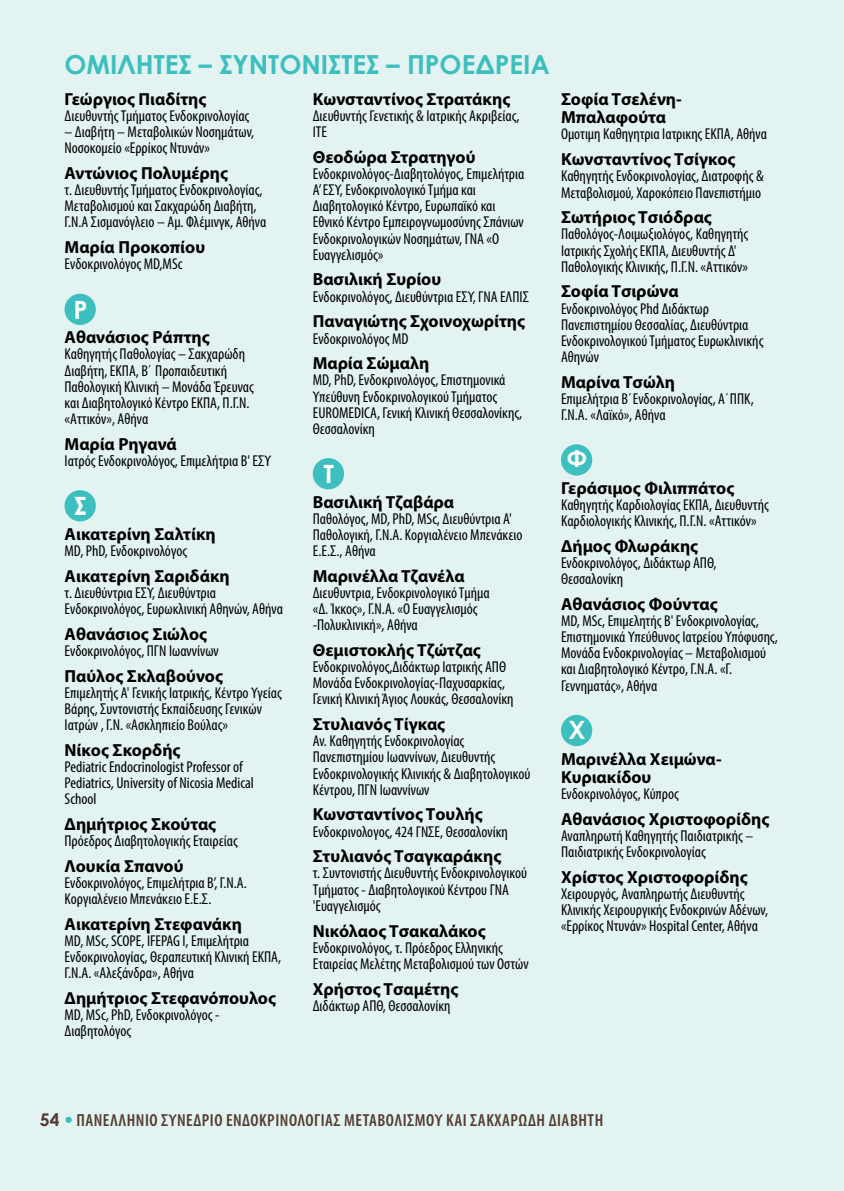
<style>
.page{position:relative;width:844px;height:1191px;background:#fff}
.page>*{position:absolute;margin:0;border:0;box-sizing:border-box;transform-origin:0 0}
.t1{font:700 26.25px "Century Gothic";color:#3cbfbe}
.t2{font:700 25.2px "Century Gothic";color:#fff}
.t3{font:700 23.62px "Century Gothic";color:#fff}
.LISTA_NAMES_END{font:700 17.5px/18.4px "Myriad Pro";color:#000}
.t4{font:600 condensed 17.5px "Myriad Pro";letter-spacing:.03em;color:#543c32}
.LISTA_NAMES_END-2{font:condensed 15.75px/16.1px "Myriad Pro";color:#000}
.s1{font-family:"Century Gothic";font-weight:700;font-stretch:normal}
.s2{font-family:"PF Transport";font-weight:400;font-stretch:normal;color:#3cbfbe}
</style>
<div class="page">
<div style="left:0;top:0;width:843px;height:1191px;background:#e2f3f1"></div>
<div style="left:64px;top:294px;width:32px;height:31px;background:#3cbfbe;border-radius:50%"></div>
<div style="left:64px;top:490px;width:32px;height:31px;background:#3cbfbe;border-radius:50%"></div>
<div style="left:313px;top:458px;width:31px;height:31px;background:#3cbfbe;border-radius:50%"></div>
<div style="left:561px;top:444px;width:31px;height:31px;background:#3cbfbe;border-radius:50%"></div>
<div style="left:561px;top:715px;width:31px;height:31px;background:#3cbfbe;border-radius:50%"></div>
<p class="t1" style="left:64px;top:45px;width:487px">ΟΜΙΛΗΤΈΣ – ΣΥΝΤΟΝΙΣΤΈΣ – ΠΡΟΕΔΡΕΊΑ</p>
<p class="LISTA_NAMES_END" style="left:64px;top:89px;width:143px">Γεώργιος Πιαδίτης</p>
<p class="LISTA_NAMES_END-2" style="left:64px;top:108px;width:186px">Διευθυντής Τμήματος Ενδοκρινολογίας</p>
<p class="LISTA_NAMES_END-2" style="left:64px;top:124px;width:191px">– Διαβήτη – Μεταβολικών Νοσημάτων,<br>Νοσοκομείο «Ερρίκος Ντυνάν»</p>
<p class="LISTA_NAMES_END" style="left:64px;top:163px;width:165px">Αντώνιος Πολυμέρης</p>
<p class="LISTA_NAMES_END-2" style="left:64px;top:182px;width:203px">τ. Διευθυντής Τμήματος Ενδοκρινολογίας,<br>Μεταβολισμού και Σακχαρώδη Διαβήτη,<br>Γ.Ν.Α Σισμανόγλειο – Αμ. Φλέμινγκ, Αθήνα</p>
<p class="LISTA_NAMES_END" style="left:64px;top:238px;width:142px">Μαρία Προκοπίου</p>
<p class="LISTA_NAMES_END-2" style="left:64px;top:256px;width:120px">Ενδοκρινολόγος MD,MSc</p>
<p class="t2" style="left:73px;top:290px;width:16px">Ρ</p>
<p class="LISTA_NAMES_END" style="left:64px;top:328px;width:147px">Αθανάσιος Ράπτης</p>
<p class="LISTA_NAMES_END-2" style="left:64px;top:346px;width:191px">Καθηγητής Παθολογίας – Σακχαρώδη<br>Διαβήτη, ΕΚΠΑ, Β΄ Προπαιδευτική<br>Παθολογική Κλινική – Μονάδα Έρευνας και Διαβητολογικό Κέντρο ΕΚΠΑ, Π.Γ.Ν. «Αττικόν», Αθήνα</p>
<p class="LISTA_NAMES_END" style="left:64px;top:434px;width:114px">Μαρία Ρηγανά</p>
<p class="LISTA_NAMES_END-2" style="left:64px;top:452px;width:208px">Ιατρός Ενδοκρινολόγος, Επιμελήτρια Β' ΕΣΥ</p>
<p class="t2" style="left:74px;top:487px;width:14px">Σ</p>
<p class="LISTA_NAMES_END" style="left:64px;top:524px;width:153px">Αικατερίνη Σαλτίκη</p>
<p class="LISTA_NAMES_END-2" style="left:64px;top:542px;width:124px">MD, PhD, Ενδοκρινολόγος</p>
<p class="LISTA_NAMES_END" style="left:64px;top:566px;width:167px">Αικατερίνη Σαριδάκη</p>
<p class="LISTA_NAMES_END-2" style="left:64px;top:584px;width:220px">τ. Διευθύντρια ΕΣΥ, Διευθύντρια<br>Ενδοκρινολόγος, Ευρωκλινική Αθηνών, Αθήνα</p>
<p class="LISTA_NAMES_END" style="left:64px;top:624px;width:144px">Αθανάσιος Σιώλος</p>
<p class="LISTA_NAMES_END-2" style="left:64px;top:642px;width:156px">Ενδοκρινολόγος, ΠΓΝ Ιωαννίνων</p>
<p class="LISTA_NAMES_END" style="left:64px;top:666px;width:160px">Παύλος Σκλαβούνος</p>
<p class="LISTA_NAMES_END-2" style="left:64px;top:684px;width:219px">Επιμελητής A' Γενικής Ιατρικής, Κέντρο Υγείας<br>Βάρης, Συντονιστής Εκπαίδευσης Γενικών<br>Ιατρών , Γ.Ν. «Ασκληπιείο Βούλας»</p>
<p class="LISTA_NAMES_END" style="left:64px;top:740px;width:118px">Νίκος Σκορδής</p>
<p class="LISTA_NAMES_END-2" style="left:64px;top:758px;width:191px">Pediatric Endocrinologist Professor of<br>Pediatrics, University of Nicosia Medical<br>School</p>
<p class="LISTA_NAMES_END" style="left:64px;top:814px;width:153px">Δημήτριος Σκούτας</p>
<p class="LISTA_NAMES_END-2" style="left:64px;top:832px;width:175px">Πρόεδρος Διαβητολογικής Εταιρείας</p>
<p class="LISTA_NAMES_END" style="left:64px;top:856px;width:120px">Λουκία Σπανού</p>
<p class="LISTA_NAMES_END-2" style="left:64px;top:874px;width:184px">Ενδοκρινολόγος, Επιμελήτρια Β’, Γ.Ν.Α.<br>Κοργιαλένειο Μπενάκειο Ε.Ε.Σ.</p>
<p class="LISTA_NAMES_END" style="left:64px;top:914px;width:179px">Αικατερίνη Στεφανάκη</p>
<p class="LISTA_NAMES_END-2" style="left:64px;top:932px;width:218px">MD, MSc, SCOPE, IFEPAG I, Επιμελήτρια<br>Ενδοκρινολογίας, Θεραπευτική Κλινική ΕΚΠΑ,<br>Γ.Ν.Α. «Αλεξάνδρα», Αθήνα</p>
<p class="LISTA_NAMES_END" style="left:64px;top:988px;width:213px">Δημήτριος Στεφανόπουλος</p>
<p class="LISTA_NAMES_END-2" style="left:64px;top:1006px;width:156px">MD, MSc, PhD, Ενδοκρινολόγος -<br>Διαβητολόγος</p>
<p class="LISTA_NAMES_END" style="left:313px;top:89px;width:199px">Κωνσταντίνος Στρατάκης</p>
<p class="LISTA_NAMES_END-2" style="left:313px;top:108px;width:208px">Διευθυντής Γενετικής &amp; Ιατρικής Ακριβείας,<br>ΙΤΕ</p>
<p class="LISTA_NAMES_END" style="left:313px;top:147px;width:164px">Θεοδώρα Στρατηγού</p>
<p class="LISTA_NAMES_END-2" style="left:313px;top:166px;width:213px">Ενδοκρινολόγος-Διαβητολόγος, Επιμελήτρια Α’ ΕΣΥ, Ενδοκρινολογικό Τμήμα και Διαβητολογικό Κέντρο, Ευρωπαϊκό και Εθνικό Κέντρο Εμπειρογνωμοσύνης Σπάνιων Ενδοκρινολογικών Νοσημάτων, ΓΝΑ «Ο Ευαγγελισμός»</p>
<p class="LISTA_NAMES_END" style="left:313px;top:270px;width:130px">Βασιλική Συρίου</p>
<p class="LISTA_NAMES_END-2" style="left:313px;top:288px;width:218px">Ενδοκρινολόγος, Διευθύντρια ΕΣΥ, ΓΝΑ ΕΛΠΙΣ</p>
<p class="LISTA_NAMES_END" style="left:313px;top:312px;width:214px">Παναγιώτης Σχοινοχωρίτης</p>
<p class="LISTA_NAMES_END-2" style="left:313px;top:330px;width:97px">Ενδοκρινολόγος MD</p>
<p class="LISTA_NAMES_END" style="left:313px;top:354px;width:118px">Μαρία Σώμαλη</p>
<p class="LISTA_NAMES_END-2" style="left:313px;top:372px;width:211px">MD, PhD, Ενδοκρινολόγος, Επιστημονικά Υπεύθυνη Ενδοκρινολογικού Τμήματος EUROMEDICA, Γενική Κλινική Θεσσαλονίκης, Θεσσαλονίκη</p>
<p class="t2" style="left:323px;top:455px;width:12px">Τ</p>
<p class="LISTA_NAMES_END" style="left:313px;top:492px;width:143px">Βασιλική Τζαβάρα</p>
<p class="LISTA_NAMES_END-2" style="left:313px;top:510px;width:211px">Παθολόγος, MD, PhD, MSc, Διευθύντρια Α'<br>Παθολογική, Γ.Ν.Α. Κοργιαλένειο Μπενάκειο<br>Ε.Ε.Σ., Αθήνα</p>
<p class="LISTA_NAMES_END" style="left:313px;top:566px;width:153px">Μαρινέλλα Τζανέλα</p>
<p class="LISTA_NAMES_END-2" style="left:313px;top:584px;width:178px">Διευθυντρια, Ενδοκρινολογικό Τμήμα «Δ. Ίκκος», Γ.Ν.Α. «Ο Ευαγγελισμός -Πολυκλινική», Αθήνα</p>
<p class="LISTA_NAMES_END" style="left:313px;top:640px;width:170px">Θεμιστοκλής Τζώτζας</p>
<p class="LISTA_NAMES_END-2" style="left:313px;top:658px;width:202px">Ενδοκρινολόγος,Διδάκτωρ Ιατρικής ΑΠΘ<br>Μονάδα Ενδοκρινολογίας-Παχυσαρκίας,<br>Γενική Κλινική Άγιος Λουκάς, Θεσσαλονίκη</p>
<p class="LISTA_NAMES_END" style="left:313px;top:714px;width:134px">Στυλιανός Τίγκας</p>
<p class="LISTA_NAMES_END-2" style="left:313px;top:733px;width:219px">Αν. Καθηγητής Ενδοκρινολογίας Πανεπιστημίου Ιωαννίνων, Διευθυντής Ενδοκρινολογικής Κλινικής &amp; Διαβητολογικού Κέντρου, ΠΓΝ Ιωαννίνων</p>
<p class="LISTA_NAMES_END" style="left:313px;top:804px;width:171px">Κωνσταντίνος Τουλής</p>
<p class="LISTA_NAMES_END-2" style="left:313px;top:823px;width:197px">Ενδοκρινολογος, 424 ΓΝΣΕ, Θεσσαλονίκη</p>
<p class="LISTA_NAMES_END" style="left:313px;top:846px;width:190px">Στυλιανός Τσαγκαράκης</p>
<p class="LISTA_NAMES_END-2" style="left:313px;top:865px;width:216px">τ. Συντονιστής Διευθυντής Ενδοκρινολογικού<br>Τμήματος - Διαβητολογικού Κέντρου ΓΝΑ 'Ευαγγελισμός</p>
<p class="LISTA_NAMES_END" style="left:313px;top:921px;width:174px">Νικόλαος Τσακαλάκος</p>
<p class="LISTA_NAMES_END-2" style="left:313px;top:939px;width:217px">Ενδοκρινολόγος, τ. Πρόεδρος Ελληνικής<br>Εταιρείας Μελέτης Μεταβολισμού των Οστών</p>
<p class="LISTA_NAMES_END" style="left:313px;top:979px;width:147px">Χρήστος Τσαμέτης</p>
<p class="LISTA_NAMES_END-2" style="left:313px;top:997px;width:139px">Διδάκτωρ ΑΠΘ, Θεσσαλονίκη</p>
<p class="LISTA_NAMES_END" style="left:561px;top:89px;width:122px">Σοφία Τσελένη-<br>Μπαλαφούτα</p>
<p class="LISTA_NAMES_END-2" style="left:561px;top:126px;width:207px">Ομοτιμη Καθηγητρια Ιατρικης ΕΚΠΑ, Αθήνα</p>
<p class="LISTA_NAMES_END" style="left:561px;top:150px;width:176px">Κωνσταντίνος Τσίγκος</p>
<p class="LISTA_NAMES_END-2" style="left:561px;top:168px;width:204px">Καθηγητής Ενδοκρινολογίας, Διατροφής &amp;<br>Μεταβολισμού, Χαροκόπειο Πανεπιστήμιο</p>
<p class="LISTA_NAMES_END" style="left:561px;top:208px;width:152px">Σωτήριος Τσιόδρας</p>
<p class="LISTA_NAMES_END-2" style="left:561px;top:226px;width:189px">Παθολόγος-Λοιμωξιολόγος, Καθηγητής<br>Ιατρικής Σχολής ΕΚΠΑ, Διευθυντής Δ'<br>Παθολογικής Κλινικής, Π.Γ.Ν. «Αττικόν»</p>
<p class="LISTA_NAMES_END" style="left:561px;top:282px;width:119px">Σοφία Τσιρώνα</p>
<p class="LISTA_NAMES_END-2" style="left:561px;top:300px;width:204px">Ενδοκρινολόγος Phd Διδάκτωρ<br>Πανεπιστημίου Θεσσαλίας, Διευθύντρια<br>Ενδοκρινολογικού Τμήματος Ευρωκλινικής<br>Αθηνών</p>
<p class="LISTA_NAMES_END" style="left:561px;top:372px;width:116px">Μαρίνα Τσώλη</p>
<p class="LISTA_NAMES_END-2" style="left:561px;top:390px;width:194px">Επιμελήτρια Β΄Ενδοκρινολογίας, Α΄ΠΠΚ,<br>Γ.Ν.Α. «Λαϊκό», Αθήνα</p>
<p class="t3" style="left:566px;top:441px;width:22px">Φ</p>
<p class="LISTA_NAMES_END" style="left:561px;top:478px;width:175px">Γεράσιμος Φιλιππάτος</p>
<p class="LISTA_NAMES_END-2" style="left:561px;top:496px;width:209px">Καθηγητής Καρδιολογίας ΕΚΠΑ, Διευθυντής<br>Καρδιολογικής Κλινικής, Π.Γ.Ν. «Αττικόν»</p>
<p class="LISTA_NAMES_END" style="left:561px;top:536px;width:139px">Δήμος Φλωράκης</p>
<p class="LISTA_NAMES_END-2" style="left:561px;top:554px;width:157px">Ενδοκρινολόγος, Διδάκτωρ ΑΠΘ,<br>Θεσσαλονίκη</p>
<p class="LISTA_NAMES_END" style="left:561px;top:594px;width:158px">Αθανάσιος Φούντας</p>
<p class="LISTA_NAMES_END-2" style="left:561px;top:612px;width:218px">MD, MSc, Επιμελητής Β' Ενδοκρινολογίας, Επιστημονικά Υπεύθυνος Ιατρείου Υπόφυσης, Μονάδα Ενδοκρινολογίας – Μεταβολισμού και Διαβητολογικό Κέντρο, Γ.Ν.Α. «Γ.<br>Γεννηματάς», Αθήνα</p>
<p class="t2" style="left:568px;top:710px;width:19px">Χ</p>
<p class="LISTA_NAMES_END" style="left:561px;top:749px;width:162px">Μαρινέλλα Χειμώνα-<br>Κυριακίδου</p>
<p class="LISTA_NAMES_END-2" style="left:561px;top:785px;width:119px">Ενδοκρινολόγος, Κύπρος</p>
<p class="LISTA_NAMES_END" style="left:561px;top:809px;width:210px">Αθανάσιος Χριστοφορίδης</p>
<p class="LISTA_NAMES_END-2" style="left:561px;top:827px;width:194px">Αναπληρωτή Καθηγητής Παιδιατρικής –<br>Παιδιατρικής Ενδοκρινολογίας</p>
<p class="LISTA_NAMES_END" style="left:561px;top:867px;width:188px">Χρίστος Χριστοφορίδης</p>
<p class="LISTA_NAMES_END-2" style="left:561px;top:885px;width:208px">Χειρουργός, Αναπληρωτής Διευθυντής<br>Κλινικής Χειρουργικής Ενδοκρινών Αδένων, «Ερρίκος Ντυνάν» Hospital Center, Αθήνα</p>
<p class="t4" style="left:40px;top:1109px;width:563px"><span class="s1">54</span> <span class="s2">•</span> ΠΑΝΕΛΛΉΝΙΟ ΣΥΝΈΔΡΙΟ ΕΝΔΟΚΡΙΝΟΛΟΓΊΑΣ ΜΕΤΑΒΟΛΙΣΜΟΎ ΚΑΙ ΣΑΚΧΑΡΏΔΗ ΔΙΑΒΗΤΗ</p>
</div>
